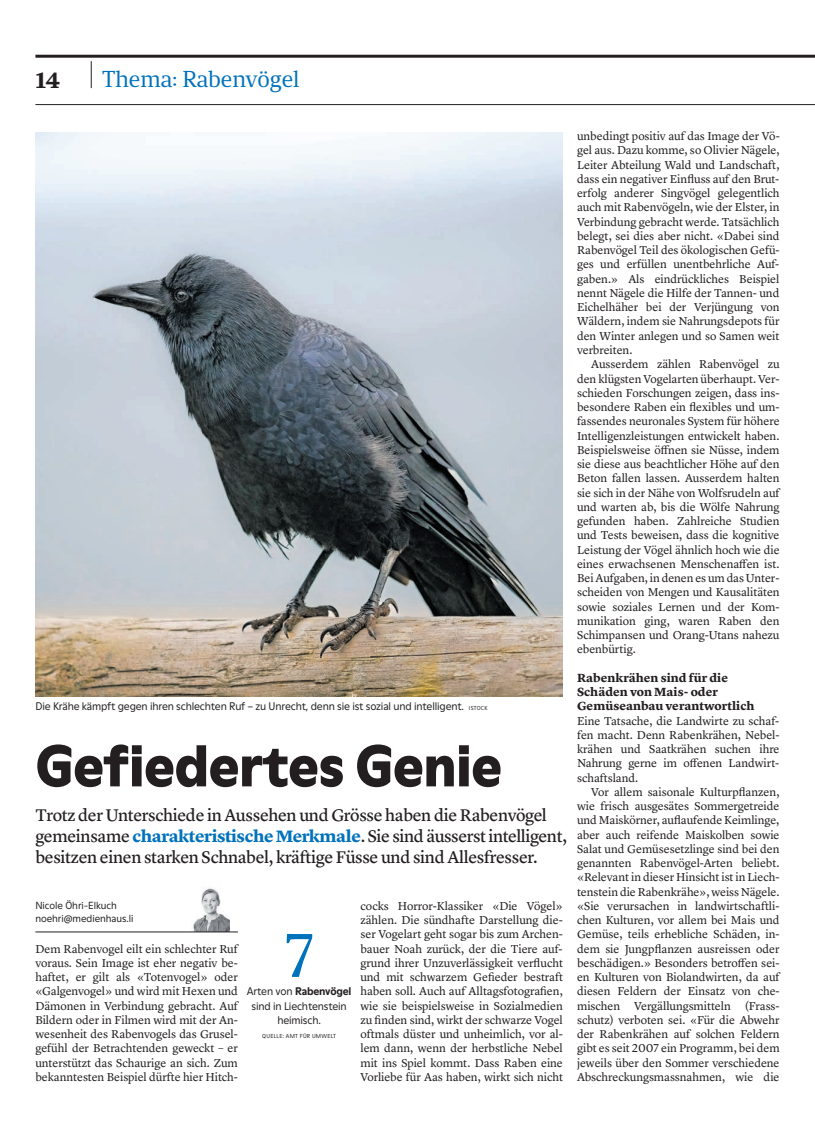
<style>
.page{position:relative;width:815px;height:1134px;background:#fff}
.page>*{position:absolute;margin:0;border:0;box-sizing:border-box;transform-origin:0 0}
.t1{font:61.25px "Maga";color:#0072bc}
.t2{font:900 57.25px "Moderne";letter-spacing:-.015em;color:#231f20}
.t3{font:23px "Maga";color:#0072bc}
.t4{font:700 23px "Lyon Text";color:#231f20}
.t5{font:17.5px/21.2px "Lyon Text Regular No.2";letter-spacing:-.02em;color:#231f20}
.t6{font:700 12.25px/14.2px "Lyon Text";letter-spacing:.005em;color:#231f20}
.t7{font:11.88px/14.2px "Lyon Text";letter-spacing:-.005em;color:#231f20;text-align:justify}
.t8{font:10.75px/14.2px "Moderne";letter-spacing:-.015em;color:#231f20;text-align:center}
.t9{font:10px/12.5px "Moderne";letter-spacing:-.005em;color:#231f20}
.t10{font:5.62px "Moderne";letter-spacing:.04em;color:#231f20}
.s1{font-size:5.62px}
.s2{font-family:"Lyon Text";font-weight:700;font-size:17.12px;color:#0072bc}
.s3{font-weight:700}
</style>
<div class="page">
<img style="left:192px;top:887px;width:38px;height:45px">
<hr style="left:35px;top:932px;width:203px;height:1px;background:#231f20">
<img style="left:35px;top:132px;width:528px;height:564px">
<hr style="left:35px;top:55px;width:780px;height:3px;background:#231f20">
<svg style="left:91px;top:61px;width:1px;height:27px"></svg>
<hr style="left:35px;top:104px;width:780px;height:1px;background:#231f20">
<h3 class="t4" style="left:35px;top:67px;width:26px">14</h3>
<h3 class="t3" style="left:102px;top:66px;width:199px">Thema: Rabenvögel</h3>
<p class="t8" style="left:35px;top:700px;width:454px">Die Krähe kämpft gegen ihren schlechten Ruf – zu Unrecht, denn sie ist sozial und intelligent. <span class="s1">ISTOCK</span></p>
<h2 class="t2" style="left:35px;top:733px;width:468px">Gefiedertes Genie</h2>
<h3 class="t5" style="left:35px;top:806px;width:533px">Trotz der Unterschiede in Aussehen und Grösse haben die Rabenvögel gemeinsame <span class="s2">charakteristische Merkmale</span>. Sie sind äusserst intelligent, besitzen einen starken Schnabel, kräftige Füsse und sind Allesfresser.</h3>
<p class="t9" style="left:35px;top:900px;width:100px">Nicole Öhri-Elkuch noehri@medienhaus.li</p>
<h1 class="t1" style="left:285px;top:920px;width:29px">7</h1>
<p class="t8" style="left:247px;top:985px;width:106px">Arten von <span class="s3">Rabenvögel </span>sind in Liechtenstein heimisch.</p>
<p class="t10" style="left:262px;top:1034px;width:75px">QUELLE: AMT FÜR UMWELT</p>
<p class="t7" style="left:360px;top:900px;width:204px">cocks Horror-Klassiker «Die Vögel» zählen. Die sündhafte Darstellung die&shy;ser Vogelart geht sogar bis zum Archen&shy;bauer Noah zurück, der die Tiere auf&shy;grund ihrer Unzuverlässigkeit verflucht und mit schwarzem Gefieder bestraft haben soll. Auch auf Alltagsfotografien, wie sie beispielsweise in Sozialmedien zu finden sind, wirkt der schwarze Vogel oftmals düster und unheimlich, vor al&shy;lem dann, wenn der herbstliche Nebel mit ins Spiel kommt. Dass Raben eine Vorliebe für Aas haben, wirkt sich nicht</p>
<p class="t7" style="left:35px;top:942px;width:204px">Dem Rabenvogel eilt ein schlechter Ruf voraus. Sein Image ist eher negativ be&shy;haftet, er gilt als «Totenvogel» oder «Galgenvogel» und wird mit Hexen und Dämonen in Verbindung gebracht. Auf Bildern oder in Filmen wird mit der An&shy;wesenheit des Rabenvogels das Grusel&shy;gefühl der Betrachtenden geweckt – er unterstützt das Schaurige an sich. Zum bekanntesten Beispiel dürfte hier Hitch-</p>
<p class="t7" style="left:577px;top:130px;width:204px">unbedingt positiv auf das Image der Vö&shy;gel aus. Dazu komme, so Olivier Nägele, Leiter Abteilung Wald und Landschaft, dass ein negativer Einfluss auf den Brut&shy;erfolg anderer Singvögel gelegentlich auch mit Rabenvögeln, wie der Elster, in Verbindung gebracht werde. Tatsächlich belegt, sei dies aber nicht. «Dabei sind Rabenvögel Teil des ökologischen Gefü&shy;ges und erfüllen unentbehrliche Auf&shy;gaben.» Als eindrückliches Beispiel nennt Nägele die Hilfe der Tannen- und Eichelhäher bei der Verjüngung von Wäldern, indem sie Nahrungsdepots für den Winter anlegen und so Samen weit verbreiten.</p>
<p class="t7" style="left:577px;top:358px;width:204px;text-indent:14px">Ausserdem zählen Rabenvögel zu den klügsten Vogelarten überhaupt. Ver&shy;schieden Forschungen zeigen, dass ins&shy;besondere Raben ein flexibles und um&shy;fassendes neuronales System für höhere Intelligenzleistungen entwickelt haben.<br>Beispielsweise öffnen sie Nüsse, indem sie diese aus beachtlicher Höhe auf den Beton fallen lassen. Ausserdem halten sie sich in der Nähe von Wolfsrudeln auf und warten ab, bis die Wölfe Nahrung gefunden haben. Zahlreiche Studien und Tests beweisen, dass die kognitive Leistung der Vögel ähnlich hoch wie die eines erwachsenen Menschenaffen ist.<br>Bei Aufgaben, in denen es um das Unter&shy;scheiden von Mengen und Kausalitäten sowie soziales Lernen und der Kom&shy;munikation ging, waren Raben den Schimpansen und Orang-Utans nahezu ebenbürtig.</p>
<p class="t6" style="left:577px;top:670px;width:179px">Rabenkrähen sind für die<br>Schäden von Mais- oder<br>Gemüseanbau verantwortlich</p>
<p class="t7" style="left:577px;top:714px;width:204px">Eine Tatsache, die Landwirte zu schaf&shy;fen macht. Denn Rabenkrähen, Nebel&shy;krähen und Saatkrähen suchen ihre Nahrung gerne im offenen Landwirt&shy;schaftsland.</p>
<p class="t7" style="left:577px;top:786px;width:204px;text-indent:14px">Vor allem saisonale Kulturpflanzen, wie frisch ausgesätes Sommergetreide und Maiskörner, auflaufende Keimlinge, aber auch reifende Maiskolben sowie Salat und Gemüsesetzlinge sind bei den genannten Rabenvögel-Arten beliebt. «Relevant in dieser Hinsicht ist in Liech&shy;tenstein die Rabenkrähe», weiss Nägele. «Sie verursachen in landwirtschaftli&shy;chen Kulturen, vor allem bei Mais und Gemüse, teils erhebliche Schäden, in&shy;dem sie Jungpflanzen ausreissen oder beschädigen.» Besonders betroffen sei&shy;en Kulturen von Biolandwirten, da auf diesen Feldern der Einsatz von che&shy;mischen Vergällungsmitteln (Frass&shy;schutz) verboten sei. «Für die Abwehr der Rabenkrähen auf solchen Feldern gibt es seit 2007 ein Programm, bei dem jeweils über den Sommer verschiedene Abschreckungsmassnahmen, wie die</p>
</div>
